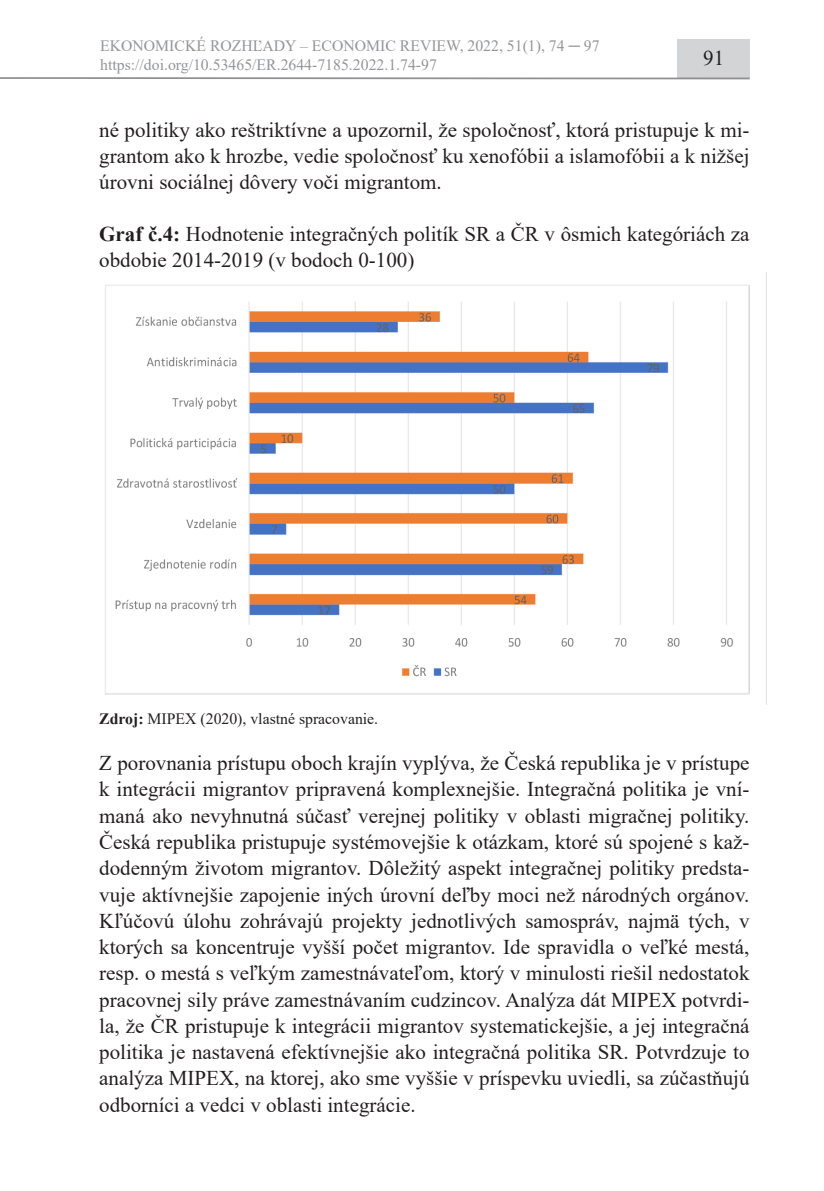
<style>
.page{position:relative;width:824px;height:1191px;background:#fff}
.page>*{position:absolute;margin:0;border:0;box-sizing:border-box;transform-origin:0 0}
.t1{font:21px/26.2px "Times New Roman";color:#231f20;text-align:justify}
.t2{font:15.75px/18.9px "Times New Roman";color:#939598}
.t3{font:15.75px "Times New Roman";color:#231f20}
.s1{font-weight:700}
</style>
<div class="page">
<div style="left:677px;top:40px;width:72px;height:38px;background:#d3d4d6"></div>
<svg style="left:0;top:76px;width:750px;height:4px"></svg>
<img style="left:105px;top:285px;width:645px;height:410px">
<p class="t2" style="left:100px;top:36px;width:501px">EKONOMICKÉ ROZHĽADY – ECONOMIC REVIEW, 2022, 51(1), 74 ─ 97 https://doi.org/10.53465/ER.2644-7185.2022.1.74-97</p>
<p class="t1" style="left:703px;top:44px;width:22px">91</p>
<p class="t1" style="left:99px;top:116px;width:651px">né politiky ako reštriktívne a upozornil, že spoločnosť, ktorá pristupuje k mi&shy;grantom ako k hrozbe, vedie spoločnosť ku xenofóbii a islamofóbii a k nižšej úrovni sociálnej dôvery voči migrantom.</p>
<p class="t1" style="left:99px;top:220px;width:651px"><span class="s1">Graf č.4:</span> Hodnotenie integračných politík SR a ČR v ôsmich kategóriách za obdobie 2014-2019 (v bodoch 0-100)</p>
<p class="t3" style="left:99px;top:707px;width:280px"><span class="s1">Zdroj:</span> MIPEX (2020), vlastné spracovanie.</p>
<p class="t1" style="left:99px;top:749px;width:651px">Z porovnania prístupu oboch krajín vyplýva, že Česká republika je v prístupe k integrácii migrantov pripravená komplexnejšie. Integračná politika je vní&shy;maná ako nevyhnutná súčasť verejnej politiky v oblasti migračnej politiky.<br>Česká republika pristupuje systémovejšie k otázkam, ktoré sú spojené s kaž&shy;dodenným životom migrantov. Dôležitý aspekt integračnej politiky predsta&shy;vuje aktívnejšie zapojenie iných úrovní deľby moci než národných orgánov.<br>Kľúčovú úlohu zohrávajú projekty jednotlivých samospráv, najmä tých, v ktorých sa koncentruje vyšší počet migrantov. Ide spravidla o veľké mestá, resp. o mestá s veľkým zamestnávateľom, ktorý v minulosti riešil nedostatok pracovnej sily práve zamestnávaním cudzincov. Analýza dát MIPEX potvrdi&shy;la, že ČR pristupuje k integrácii migrantov systematickejšie, a jej integračná politika je nastavená efektívnejšie ako integračná politika SR. Potvrdzuje to analýza MIPEX, na ktorej, ako sme vyššie v príspevku uviedli, sa zúčastňujú odborníci a vedci v oblasti integrácie.</p>
</div>
